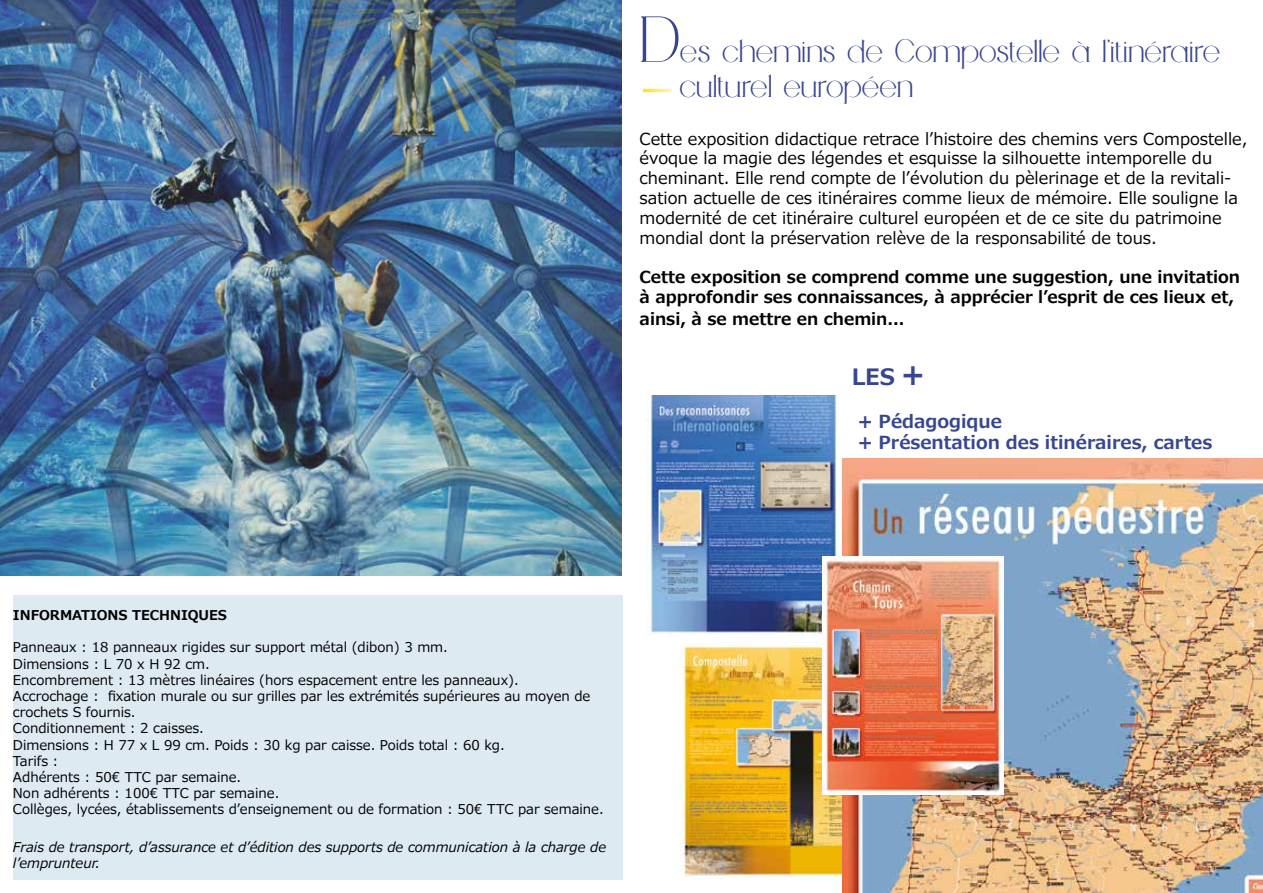
<style>
.page{position:relative;width:1263px;height:893px;background:#fff}
.page>*{position:absolute;margin:0;border:0;box-sizing:border-box;transform-origin:0 0}
.t1{font:30px "Medhurst";color:#38458e}
.t2{font:700 22.5px "Meiryo";color:#37468f}
.t3{font:700 18px/21.6px "Meiryo";color:#37468f}
.t4{font:16.5px/19.8px "Meiryo";color:#000}
.t5{font:700 16.5px/19.8px "Meiryo";color:#000}
.t6{font:13.5px/16.2px "Meiryo";color:#000}
.t7{font:italic 13.5px/16.2px "Meiryo";color:#000}
.t8{font:700 13.5px "Meiryo";color:#000}
.s1{font-size:60px}
.s2{font-size:28.5px}
</style>
<div class="page">
<div style="left:13px;top:595px;width:609px;height:285px;background:#deeaf2"></div>
<img style="left:0;top:0;width:622px;height:575px">
<img style="left:680px;top:642px;width:162px;height:237px">
<img style="left:646px;top:396px;width:191px;height:240px">
<img style="left:842px;top:458px;width:421px;height:435px">
<img style="left:822px;top:556px;width:181px;height:239px">
<h1 class="t1" style="left:640px;top:34px;width:582px"><span class="s1">D</span>es chemins de Compostelle à l’itinéraire</h1>
<h1 class="t1" style="left:679px;top:69px;width:235px">culturel européen</h1>
<p class="t4" style="left:640px;top:130px;width:609px">Cette exposition didactique retrace l’histoire des chemins vers Compostelle, évoque la magie des légendes et esquisse la silhouette intemporelle du cheminant. Elle rend compte de l’évolution du pèlerinage et de la revitali&shy;sation actuelle de ces itinéraires comme lieux de mémoire. Elle souligne la modernité de cet itinéraire culturel européen et de ce site du patrimoine mondial dont la préservation relève de la responsabilité de tous.</p>
<p class="t5" style="left:640px;top:268px;width:602px">Cette exposition se comprend comme une suggestion, une invitation à approfondir ses connaissances, à apprécier l’esprit de ces lieux et,</p>
<p class="t5" style="left:640px;top:310px;width:267px">ainsi, à se mettre en chemin...</p>
<h2 class="t2" style="left:852px;top:361px;width:75px">LES <span class="s2">+</span></h2>
<h3 class="t3" style="left:858px;top:411px;width:356px">+ Pédagogique<br>+ Présentation des itinéraires, cartes</h3>
<p class="t8" style="left:13px;top:606px;width:215px">INFORMATIONS TECHNIQUES</p>
<p class="t6" style="left:13px;top:640px;width:592px">Panneaux : 18 panneaux rigides sur support métal (dibon) 3 mm.<br>Dimensions : L 70 x H 92 cm.<br>Encombrement : 13 mètres linéaires (hors espacement entre les panneaux).<br>Accrochage : fixation murale ou sur grilles par les extrémités supérieures au moyen de crochets S fournis.<br>Conditionnement : 2 caisses.<br>Dimensions : H 77 x L 99 cm. Poids : 30 kg par caisse. Poids total : 60 kg.<br>Tarifs :<br>Adhérents : 50€ TTC par semaine.<br>Non adhérents : 100€ TTC par semaine.<br>Collèges, lycées, établissements d’enseignement ou de formation : 50€ TTC par semaine.</p>
<p class="t7" style="left:13px;top:840px;width:595px">Frais de transport, d’assurance et d’édition des supports de communication à la charge de l’emprunteur.</p>
</div>
